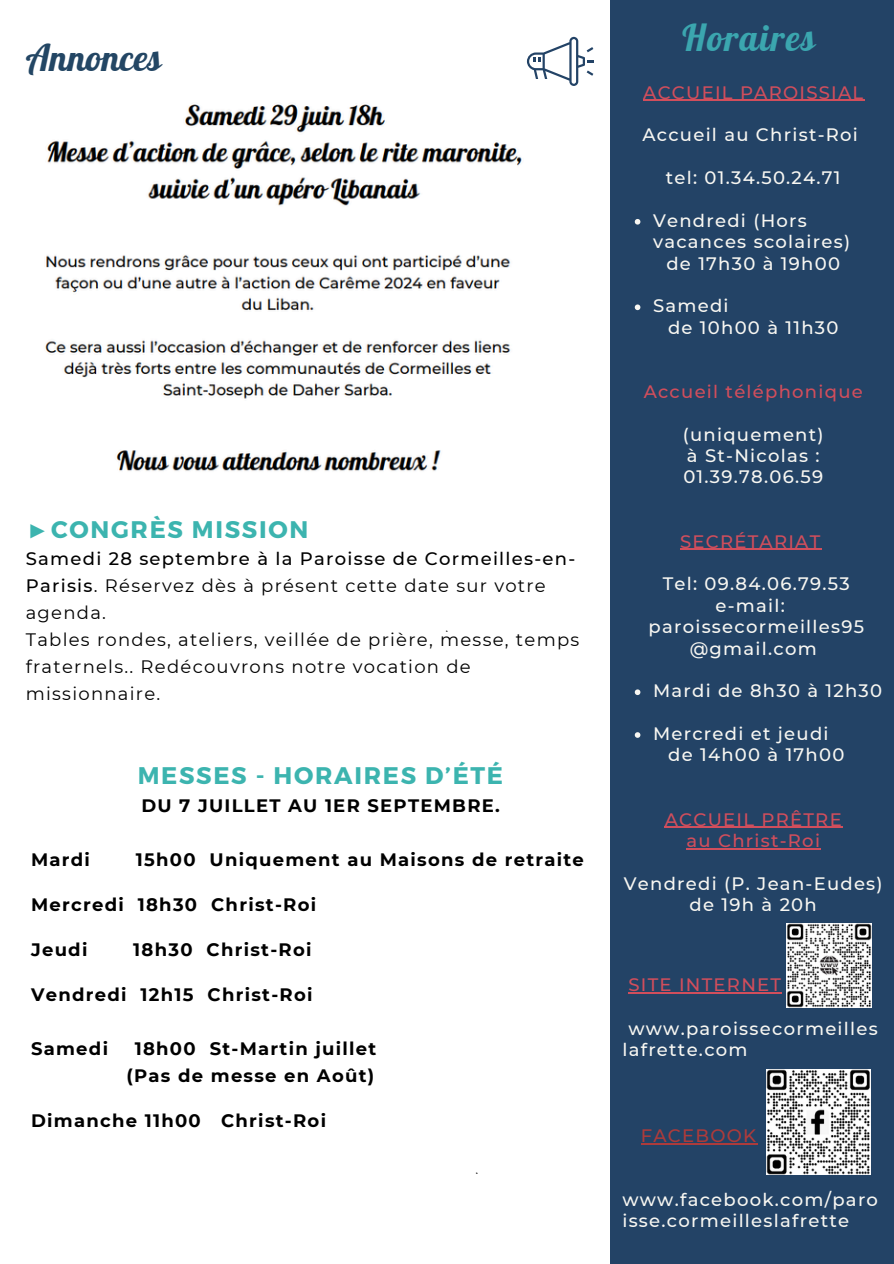
<style>
.page{position:relative;width:894px;height:1264px;background:#fff}
.page>*{position:absolute;margin:0;border:0;box-sizing:border-box;transform-origin:0 0}
.t1{font:36px "Lobster";letter-spacing:.04em;color:#3ba6af}
.t2{font:36px "Lobster";color:#234664}
.t3{font:700 24px "Montserrat";letter-spacing:.07em;color:#3cb4af}
.t4{font:500 18px/21.3px "Montserrat";letter-spacing:.07em;color:#f8f7f2}
.t5{font:700 18px/27px "Montserrat";letter-spacing:.07em;color:#000;text-align:center}
.t6{font:18px/27px "Montserrat";letter-spacing:.07em;color:#000}
.t7{font:500 18px/27px "Montserrat";letter-spacing:.07em;color:#000}
.t8{font:500 18px/21.3px "Montserrat";letter-spacing:.07em;color:#d14e5c;text-align:center}
.t9{font:500 18px "Montserrat";letter-spacing:.07em;color:#ad3b3b}
.t10{font:2.85px "Liberation Serif";color:#000}
.s1{font-family:"Liberation Serif"}
.s2{font-weight:400}
</style>
<div class="page">
<div style="left:610px;top:0;width:283px;height:1263px;background:#234366"></div>
<hr style="left:643px;top:100px;width:221px;height:1px;background:#d14e5c">
<svg style="left:634px;top:219px;width:6px;height:5px"></svg>
<svg style="left:634px;top:304px;width:6px;height:6px"></svg>
<hr style="left:679px;top:548px;width:142px;height:2px;background:#d14e5c">
<svg style="left:634px;top:689px;width:6px;height:6px"></svg>
<svg style="left:634px;top:732px;width:6px;height:5px"></svg>
<hr style="left:664px;top:826px;width:178px;height:1px;background:#d14e5c">
<hr style="left:686px;top:848px;width:135px;height:1px;background:#d14e5c">
<hr style="left:628px;top:992px;width:154px;height:1px;background:#d14e5c">
<hr style="left:640px;top:1142px;width:117px;height:2px;background:#ad3b3b">
<img style="left:786px;top:923px;width:85px;height:84px">
<img style="left:766px;top:1069px;width:104px;height:105px">
<svg style="left:526px;top:37px;width:67px;height:49px"></svg>
<img style="left:45px;top:80px;width:507px;height:391px">
<h1 class="t2" style="left:26px;top:35px;width:137px">Annonces</h1>
<p class="t3" style="left:26px;top:514px;width:284px"><span class="s1">►</span>CONGRÈS MISSION</p>
<p class="t7" style="left:26px;top:545px;width:551px">Samedi 28 septembre à la Paroisse de Cormeilles-en-<br>Parisis<span class="s2">. Réservez dès à présent cette date sur votre agenda.</span></p>
<p class="t6" style="left:26px;top:626px;width:555px">Tables rondes, ateliers, veillée de prière, messe, temps fraternels.. Redécouvrons notre vocation de missionnaire.</p>
<p class="t10" style="left:445px;top:629px;width:4px">►</p>
<h2 class="t3" style="left:138px;top:759px;width:367px">MESSES - HORAIRES D’ÉTÉ</h2>
<p class="t5" style="left:141px;top:791px;width:360px">DU 7 JUILLET AU 1ER SEPTEMBRE.</p>
<p class="t5" style="left:31px;top:845px;width:60px">Mardi</p>
<p class="t5" style="left:136px;top:845px;width:449px">15h00 Uniquement au Maisons de retraite</p>
<p class="t5" style="left:31px;top:890px;width:286px">Mercredi 18h30 Christ-Roi</p>
<p class="t5" style="left:31px;top:935px;width:58px">Jeudi</p>
<p class="t5" style="left:133px;top:935px;width:180px">18h30 Christ-Roi</p>
<p class="t5" style="left:31px;top:980px;width:283px">Vendredi 12h15 Christ-Roi</p>
<p class="t5" style="left:31px;top:1034px;width:79px">Samedi</p>
<p class="t5" style="left:126px;top:1034px;width:251px">18h00 St-Martin juillet (Pas de messe en Août)</p>
<p class="t5" style="left:31px;top:1106px;width:296px">Dimanche 11h00 Christ-Roi</p>
<p class="t10" style="left:475px;top:1170px;width:4px">►</p>
<p class="t1" style="left:681px;top:15px;width:135px">Horaires</p>
<p class="t8" style="left:643px;top:81px;width:221px">ACCUEIL PAROISSIAL</p>
<p class="t4" style="left:642px;top:124px;width:217px">Accueil au Christ-Roi</p>
<p class="t4" style="left:665px;top:167px;width:176px">tel: 01.34.50.24.71</p>
<p class="t4" style="left:652px;top:210px;width:155px">Vendredi (Hors</p>
<p class="t4" style="left:652px;top:231px;width:198px">vacances scolaires)</p>
<p class="t4" style="left:666px;top:252px;width:175px">de 17h30 à 19h00</p>
<p class="t4" style="left:667px;top:295px;width:172px;text-indent:-15px">Samedi<br>de 10h00 à 11h30</p>
<p class="t8" style="left:643px;top:381px;width:220px">Accueil téléphonique</p>
<p class="t4" style="left:682px;top:423px;width:142px">(uniquement) à St-Nicolas :<br>01.39.78.06.59</p>
<p class="t8" style="left:679px;top:530px;width:142px">SECRÉTARIAT</p>
<p class="t4" style="left:662px;top:573px;width:188px">Tel: 09.84.06.79.53</p>
<p class="t4" style="left:715px;top:594px;width:71px">e-mail:</p>
<p class="t4" style="left:648px;top:616px;width:217px">paroissecormeilles95</p>
<p class="t4" style="left:689px;top:637px;width:129px">@gmail.com</p>
<p class="t4" style="left:652px;top:680px;width:230px">Mardi de 8h30 à 12h30</p>
<p class="t4" style="left:668px;top:723px;width:178px;text-indent:-15px">Mercredi et jeudi de 14h00 à 17h00</p>
<p class="t8" style="left:664px;top:808px;width:178px">ACCUEIL PRÊTRE au Christ-Roi</p>
<p class="t4" style="left:623px;top:872px;width:260px;text-align:center">Vendredi (P. Jean-Eudes) de 19h à 20h</p>
<p class="t8" style="left:628px;top:973px;width:154px">SITE INTERNET</p>
<p class="t4" style="left:622px;top:1017px;width:257px;text-indent:6px">www.paroissecormeilles lafrette.com</p>
<p class="t9" style="left:640px;top:1124px;width:117px">FACEBOOK</p>
<p class="t4" style="left:622px;top:1188px;width:257px">www.facebook.com/paro isse.cormeilleslafrette</p>
</div>
